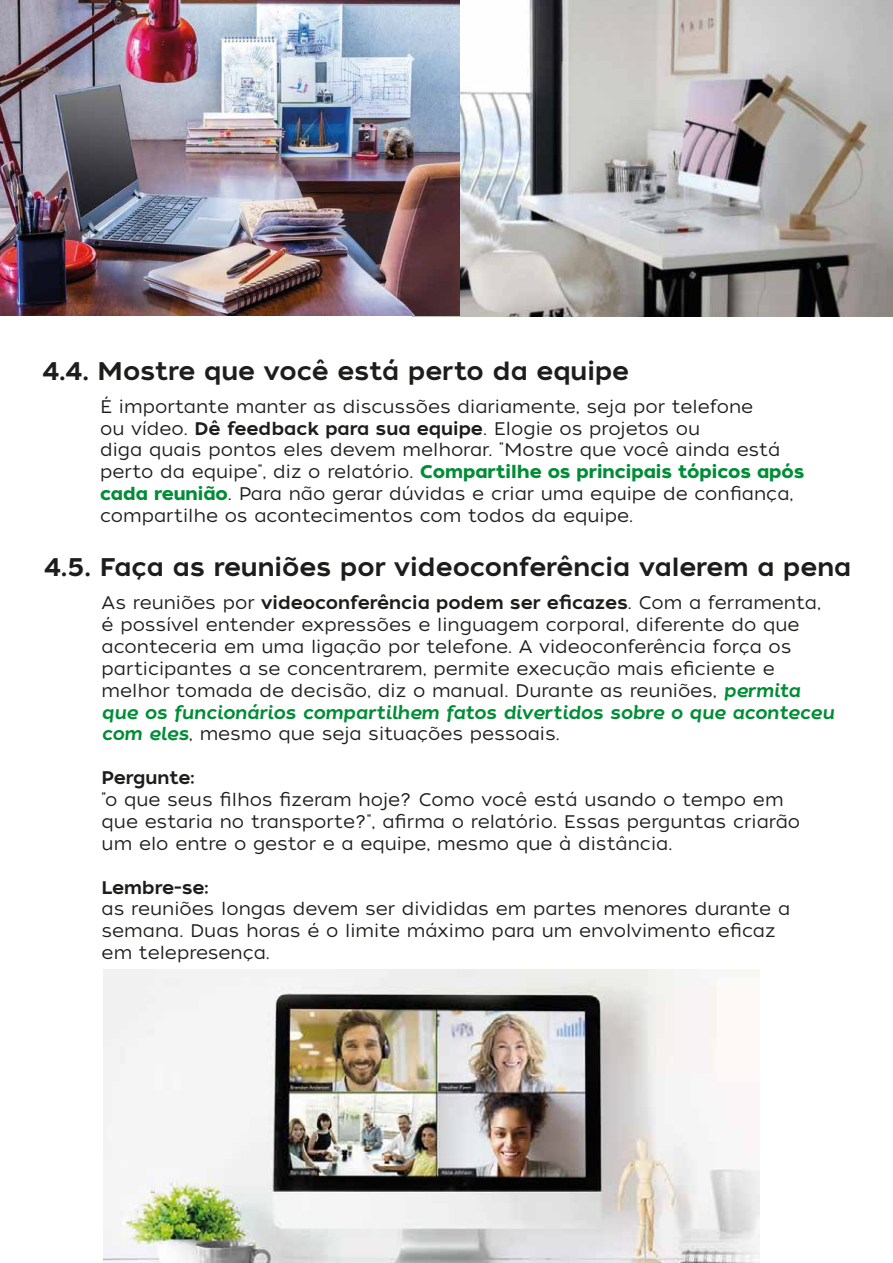
<style>
.page{position:relative;width:893px;height:1263px;background:#fff}
.page>*{position:absolute;margin:0;border:0;box-sizing:border-box;transform-origin:0 0}
.t1{font:25.5px "Tide Sans 500 Dudette";color:#1d1d1b}
.t2{font:18.15px/21.9px "Tide Sans 300 Lil Kahuna";color:#1d1d1b}
.t3{font:18.15px "Tide Sans 500 Dudette";color:#1d1d1b}
.t4{font:18.15px "Tide Sans 600 Bunny";color:#008d36}
.t5{font:italic 18.15px "Tide Sans 500 Dudette";letter-spacing:-.005em;color:#008d36}
.s1{font-family:"Tide Sans 500 Dudette"}
.s2{font-family:"Tide Sans 300 Lil Kahuna";color:#1d1d1b}
.s3{font-family:"Tide Sans 600 Bunny";color:#008d36}
.s4{font-family:"Tide Sans 300 Lil Kahuna"}
.s5{font-family:"Tide Sans 500 Dudette";font-style:italic;color:#008d36}
</style>
<div class="page">
<img style="left:413px;top:0;width:480px;height:316px">
<img style="left:0;top:0;width:459px;height:315px">
<img style="left:103px;top:969px;width:656px;height:294px">
<h1 class="t1" style="left:42px;top:354px;width:588px">4.4. Mostre que você está perto da equipe</h1>
<p class="t2" style="left:100px;top:396px;width:682px">É importante manter as discussões diariamente, seja por telefone ou vídeo. <span class="s1">Dê feedback para sua equipe</span>. Elogie os projetos ou<br>diga quais pontos eles devem melhorar. "Mostre que você ainda está</p>
<p class="t4" style="left:100px;top:460px;width:706px"><span class="s2">perto da equipe", diz o relatório.</span> Compartilhe os principais tópicos após</p>
<p class="t2" style="left:100px;top:483px;width:695px"><span class="s3">cada reunião</span>. Para não gerar dúvidas e criar uma equipe de confiança, compartilhe os acontecimentos com todos da equipe.</p>
<h1 class="t1" style="left:44px;top:551px;width:809px">4.5. Faça as reuniões por videoconferência valerem a pena</h1>
<p class="t3" style="left:102px;top:591px;width:721px"><span class="s4">As reuniões por</span> videoconferência podem ser eficazes<span class="s4">. Com a ferramenta,</span></p>
<p class="t2" style="left:102px;top:614px;width:700px">é possível entender expressões e linguagem corporal, diferente do que aconteceria em uma ligação por telefone. A videoconferência força os participantes a se concentrarem, permite execução mais eficiente e melhor tomada de decisão, diz o manual. Durante as reuniões, <span class="s5">permita</span></p>
<p class="t5" style="left:102px;top:700px;width:734px">que os funcionários compartilhem fatos divertidos sobre o que aconteceu</p>
<p class="t2" style="left:102px;top:723px;width:460px"><span class="s5">com eles</span>, mesmo que seja situações pessoais.</p>
<p class="t3" style="left:102px;top:766px;width:94px">Pergunte:</p>
<p class="t2" style="left:102px;top:789px;width:700px">"o que seus filhos fizeram hoje? Como você está usando o tempo em que estaria no transporte?", afirma o relatório. Essas perguntas criarão um elo entre o gestor e a equipe, mesmo que à distância.</p>
<p class="t3" style="left:102px;top:875px;width:109px">Lembre-se:</p>
<p class="t2" style="left:102px;top:898px;width:690px">as reuniões longas devem ser divididas em partes menores durante a semana. Duas horas é o limite máximo para um envolvimento eficaz em telepresença.</p>
</div>
